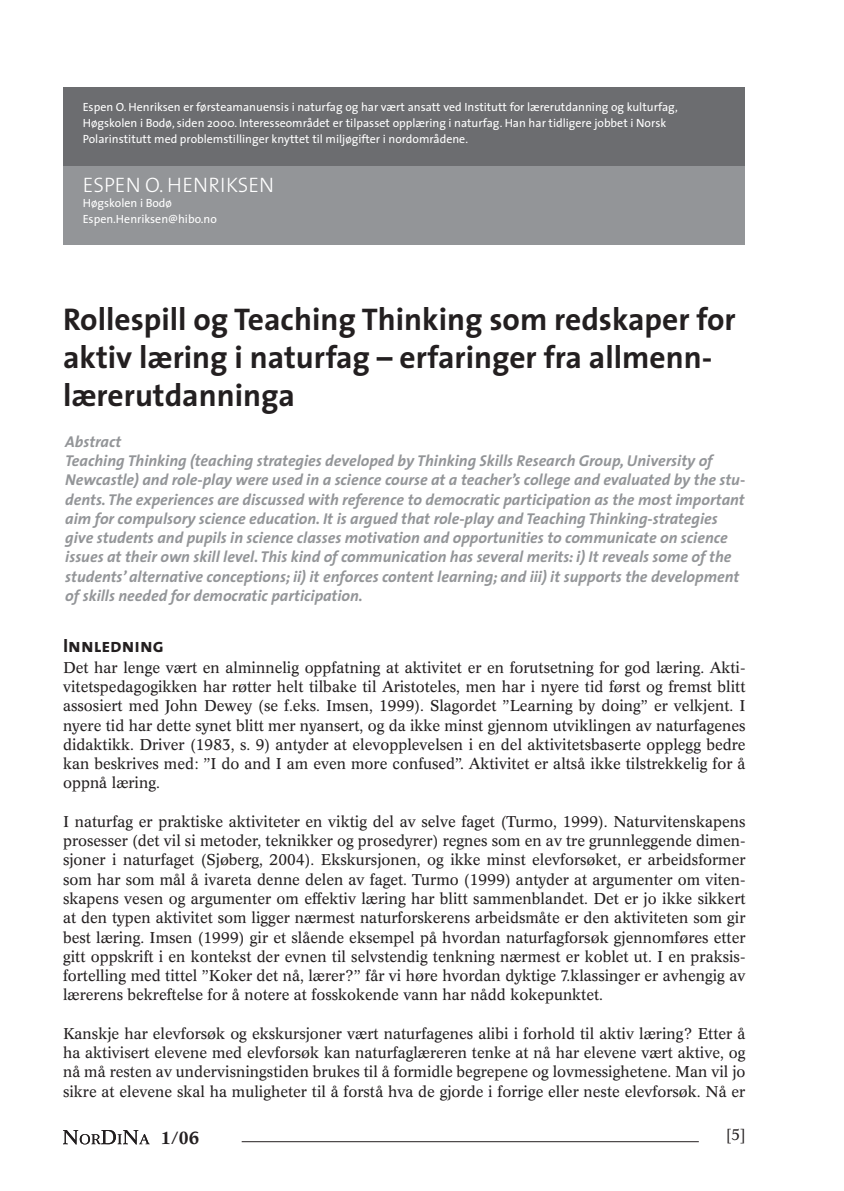
<style>
.page{position:relative;width:844px;height:1191px;background:#fff}
.page>*{position:absolute;margin:0;border:0;box-sizing:border-box;transform-origin:0 0}
.t1{font:700 31.5px/37.8px "The Sans";color:#231f20}
.t2{font:21px "The Sans Light Caps";color:#fff}
.t3{font:19.25px "The Sans Bold Caps";letter-spacing:.005em;color:#231f20}
.t4{font:500 17.5px "Concorde BE";color:#231f20}
.t5{font:italic 700 15.75px/19.2px "The Sans";color:#939598}
.t6{font:15.4px/19.2px "Concorde BE";color:#231f20;text-align:justify}
.t7{font:11.9px/15.8px "The Sans";color:#fff}
</style>
<div class="page">
<hr style="left:241px;top:1141px;width:457px;height:1px;background:#231f20">
<div style="left:63px;top:165px;width:681px;height:79px;background:#939598"></div>
<div style="left:63px;top:87px;width:681px;height:79px;background:#6c6d70"></div>
<svg style="left:63px;top:1130px;width:86px;height:14px"></svg>
<p class="t7" style="left:83px;top:99px;width:596px">Espen O. Henriksen er førsteamanuensis i naturfag og har vært ansatt ved Institutt for lærerutdanning og kulturfag,<br>Høgskolen i Bodø, siden 2000. Interesseområdet er tilpasset opplæring i naturfag. Han har tidligere jobbet i Norsk<br>Polarinstitutt med problemstillinger knyttet til miljøgifter i nordområdene.</p>
<h2 class="t2" style="left:83px;top:167px;width:193px">ESPEN O. HENRIKSEN</h2>
<p class="t7" style="left:83px;top:195px;width:136px">Høgskolen i Bodø<br>Espen.Henriksen@hibo.no</p>
<h1 class="t1" style="left:63px;top:300px;width:674px">Rollespill og Teaching Thinking som redskaper for aktiv læring i naturfag – erfaringer fra allmenn&shy;lærerutdanninga</h1>
<p class="t5" style="left:65px;top:431px;width:681px">Abstract<br>Teaching Thinking (teaching strategies developed by Thinking Skills Research Group, University of Newcastle) and role-play were used in a science course at a teacher’s college and evaluated by the stu&shy;dents. The experiences are discussed with reference to democratic participation as the most important aim for compulsory science education. It is argued that role-play and Teaching Thinking-strategies give students and pupils in science classes motivation and opportunities to communicate on science issues at their own skill level. This kind of communication has several merits: i) It reveals some of the students’ alternative conceptions; ii) it enforces content learning; and iii) it supports the development of skills needed for democratic participation.</p>
<p class="t3" style="left:63px;top:630px;width:102px">Innledning</p>
<p class="t6" style="left:63px;top:658px;width:683px">Det har lenge vært en alminnelig oppfatning at aktivitet er en forutsetning for god læring. Akti&shy;vitetspedagogikken har røtter helt tilbake til Aristoteles, men har i nyere tid først og fremst blitt assosiert med John Dewey (se f.eks. Imsen, 1999). Slagordet ”Learning by doing” er velkjent. I nyere tid har dette synet blitt mer nyansert, og da ikke minst gjennom utviklingen av naturfagenes didaktikk. Driver (1983, s. 9) antyder at elevopplevelsen i en del aktivitetsbaserte opplegg bedre kan beskrives med: ”I do and I am even more confused”. Aktivitet er altså ikke tilstrekkelig for å oppnå læring.</p>
<p class="t6" style="left:63px;top:812px;width:683px">I naturfag er praktiske aktiviteter en viktig del av selve faget (Turmo, 1999). Naturvitenskapens prosesser (det vil si metoder, teknikker og prosedyrer) regnes som en av tre grunnleggende dimen&shy;sjoner i naturfaget (Sjøberg, 2004). Ekskursjonen, og ikke minst elevforsøket, er arbeidsformer som har som mål å ivareta denne delen av faget. Turmo (1999) antyder at argumenter om viten&shy;skapens vesen og argumenter om effektiv læring har blitt sammenblandet. Det er jo ikke sikkert at den typen aktivitet som ligger nærmest naturforskerens arbeidsmåte er den aktiviteten som gir best læring. Imsen (1999) gir et slående eksempel på hvordan naturfagforsøk gjennomføres etter gitt oppskrift i en kontekst der evnen til selvstendig tenkning nærmest er koblet ut. I en praksis&shy;fortelling med tittel ”Koker det nå, lærer?” får vi høre hvordan dyktige 7.klassinger er avhengig av lærerens bekreftelse for å notere at fosskokende vann har nådd kokepunktet.</p>
<p class="t6" style="left:63px;top:1024px;width:683px">Kanskje har elevforsøk og ekskursjoner vært naturfagenes alibi i forhold til aktiv læring? Etter å ha aktivisert elevene med elevforsøk kan naturfaglæreren tenke at nå har elevene vært aktive, og nå må resten av undervisningstiden brukes til å formidle begrepene og lovmessighetene. Man vil jo sikre at elevene skal ha muligheter til å forstå hva de gjorde i forrige eller neste elevforsøk. Nå er</p>
<p class="t4" style="left:161px;top:1127px;width:40px">1/06</p>
<p class="t6" style="left:725px;top:1124px;width:22px">[5]</p>
</div>
